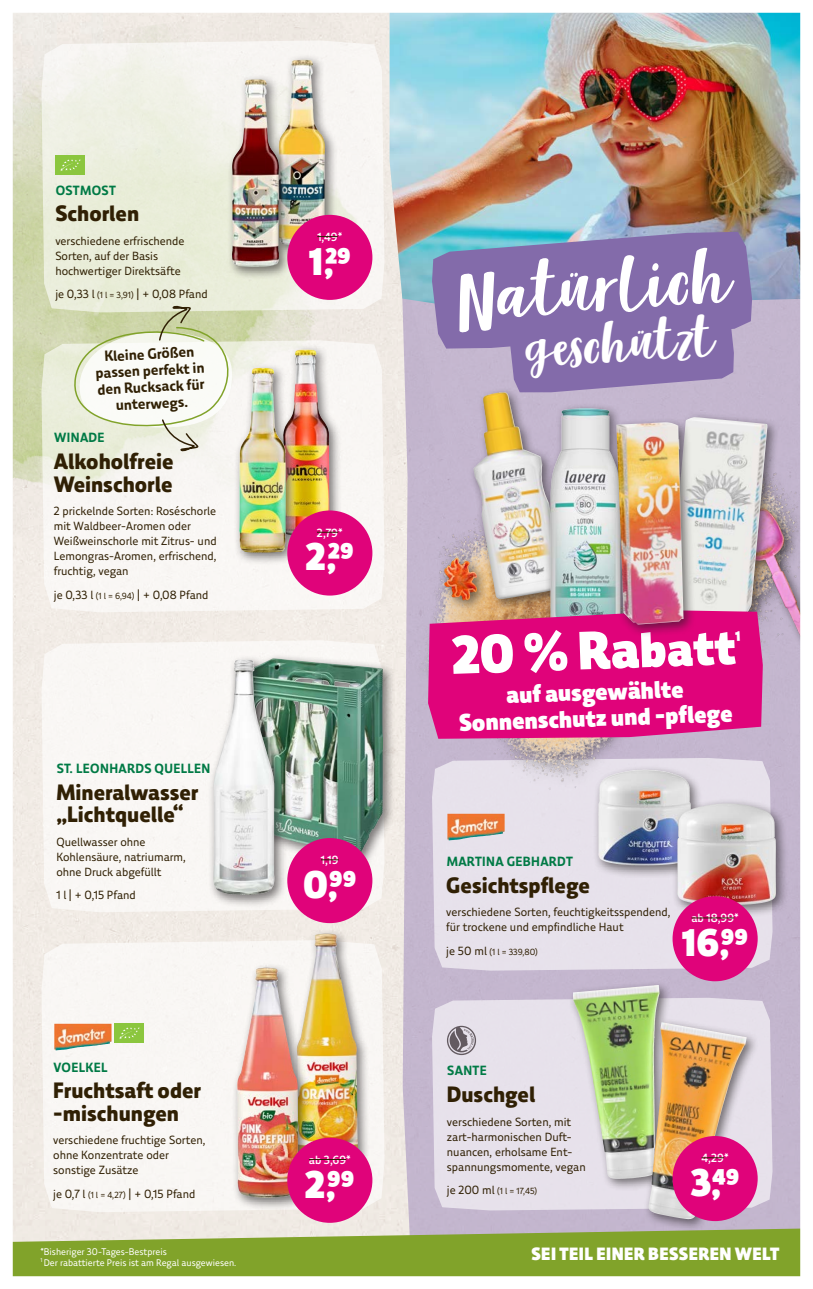
<style>
.page{position:relative;width:813px;height:1289px;background:#fff}
.page>*{position:absolute;margin:0;border:0;box-sizing:border-box;transform-origin:0 0}
.t1{font:58.2px "Jonitha Script";color:#fff}
.t2{font:900 54.45px "Bio Markt Headline";color:#fff}
.t3{font:43.65px "Jonitha Script";color:#fff}
.t4{font:900 39px "Bio Markt Price";color:#fff}
.t5{font:900 24.45px/26.1px "Bio Markt Headline";color:#fff;text-align:center}
.t6{font:800 22.5px/22.5px "Bio Markt";color:#302004}
.t7{font:900 18px "Bio Markt Headline";letter-spacing:.03em;color:#fff}
.t8{font:700 15px/16.5px "Bio Markt";color:#302004;text-align:center}
.t9{font:700 13.5px "Bio Markt";letter-spacing:.03em;color:#007a45}
.t10{font:12px/15px "Bio Markt";color:#302004}
.t11{font:500 12px "Bio Markt";color:#fff}
.t12{font:9.75px/10.5px "Bio Markt";color:#fff}
.t13{font:9px "Bio Markt";color:#302004}
.s1{font-size:9px}
.s2{font-size:50.1px}
.s3{font-size:12px}
</style>
<div class="page">
<img style="left:12px;top:12px;width:789px;height:1265px">
<svg style="left:734px;top:631px;width:5px;height:10px"></svg>
<p class="t9" style="left:56px;top:181px;width:62px">OSTMOST</p>
<h3 class="t6" style="left:55px;top:202px;width:85px">Schorlen</h3>
<p class="t10" style="left:55px;top:233px;width:131px">verschiedene erfrischende<br>Sorten, auf der Basis hochwertiger Direktsäfte</p>
<p class="t10" style="left:55px;top:286px;width:154px">je 0,33 l <span class="s1">(1 l = 3,91)</span> | + 0,08 Pfand</p>
<p class="t8" style="left:104px;top:348px;width:91px;rotate:-3deg">Kleine Größen</p>
<p class="t8" style="left:95px;top:365px;width:110px;rotate:-3deg">passen perfekt in den Rucksack für unterwegs.</p>
<p class="t9" style="left:54px;top:429px;width:52px">WINADE</p>
<h3 class="t6" style="left:54px;top:450px;width:121px">Alkoholfreie<br>Weinschorle</h3>
<p class="t10" style="left:54px;top:503px;width:164px">2 prickelnde Sorten: Roséschorle mit Waldbeer-Aromen oder<br>Weißweinschorle mit Zitrus- und<br>Lemongras-Aromen, erfrischend, fruchtig, vegan</p>
<p class="t10" style="left:54px;top:587px;width:156px">je 0,33 l <span class="s1">(1 l = 6,94)</span> | + 0,08 Pfand</p>
<p class="t9" style="left:57px;top:760px;width:155px">ST. LEONHARDS QUELLEN</p>
<h3 class="t6" style="left:56px;top:780px;width:143px">Mineralwasser „Lichtquelle“</h3>
<p class="t10" style="left:56px;top:834px;width:131px">Quellwasser ohne<br>Kohlensäure, natriumarm, ohne Druck abgefüllt</p>
<p class="t10" style="left:56px;top:887px;width:81px">1 l | + 0,15 Pfand</p>
<p class="t9" style="left:54px;top:1058px;width:55px">VOELKEL</p>
<h3 class="t6" style="left:53px;top:1079px;width:149px">Fruchtsaft oder -mischungen</h3>
<p class="t10" style="left:53px;top:1132px;width:154px">verschiedene fruchtige Sorten, ohne Konzentrate oder sonstige Zusätze</p>
<p class="t10" style="left:53px;top:1186px;width:144px">je 0,7 l <span class="s1">(1 l = 4,27)</span> | + 0,15 Pfand</p>
<p class="t12" style="left:40px;top:1246px;width:197px">*Bisheriger 30-Tages-Bestpreis<br><sup>1</sup> Der rabattierte Preis ist am Regal ausgewiesen.</p>
<p class="t11" style="left:317px;top:229px;width:27px">1,49*</p>
<h3 class="t4" style="left:308px;top:237px;width:44px">1,29</h3>
<p class="t11" style="left:317px;top:525px;width:27px">2,79*</p>
<h3 class="t4" style="left:306px;top:533px;width:49px">2 ,29</h3>
<p class="t11" style="left:321px;top:852px;width:19px">1,19</p>
<h3 class="t4" style="left:303px;top:860px;width:55px">0,99</h3>
<p class="t11" style="left:309px;top:1152px;width:43px">ab 3,69*</p>
<h3 class="t4" style="left:305px;top:1160px;width:51px">2 ,99</h3>
<h1 class="t1" style="left:455px;top:263px;width:275px;rotate:-4deg">Natürlich</h1>
<h3 class="t3" style="left:523px;top:325px;width:190px;rotate:-4deg">geschützt</h3>
<h2 class="t2" style="left:451px;top:621px;width:285px;rotate:-2deg">20 % Ra<span class="s2">batt</span></h2>
<h3 class="t5" style="left:457px;top:683px;width:275px;rotate:-2deg">auf ausgewählte<br>Sonnenschutz und -pflege</h3>
<p class="t9" style="left:446px;top:852px;width:128px">MARTINA GEBHARDT</p>
<h3 class="t6" style="left:446px;top:873px;width:145px">Gesichtspflege</h3>
<p class="t10" style="left:446px;top:904px;width:225px">verschiedene Sorten, feuchtigkeitsspendend, für trockene und empfindliche Haut</p>
<p class="t13" style="left:446px;top:945px;width:93px"><span class="s3">je 50 ml</span> (1 l = 339,80)</p>
<p class="t11" style="left:691px;top:910px;width:49px">ab 18,99*</p>
<h3 class="t4" style="left:681px;top:918px;width:68px">16,99</h3>
<p class="t9" style="left:447px;top:1062px;width:41px">SANTE</p>
<h3 class="t6" style="left:446px;top:1083px;width:90px">Duschgel</h3>
<p class="t10" style="left:446px;top:1113px;width:140px">verschiedene Sorten, mit zart-harmonischen Duft&shy;nuancen, erholsame Ent&shy;spannungsmomente, vegan</p>
<p class="t13" style="left:446px;top:1185px;width:92px"><span class="s3">je 200 ml</span> (1 l = 17,45)</p>
<p class="t11" style="left:701px;top:1150px;width:29px">4,29*</p>
<h3 class="t4" style="left:690px;top:1158px;width:50px">3,49</h3>
<h3 class="t7" style="left:531px;top:1242px;width:249px">SEI TEIL EINER BESSEREN WELT</h3>
</div>
